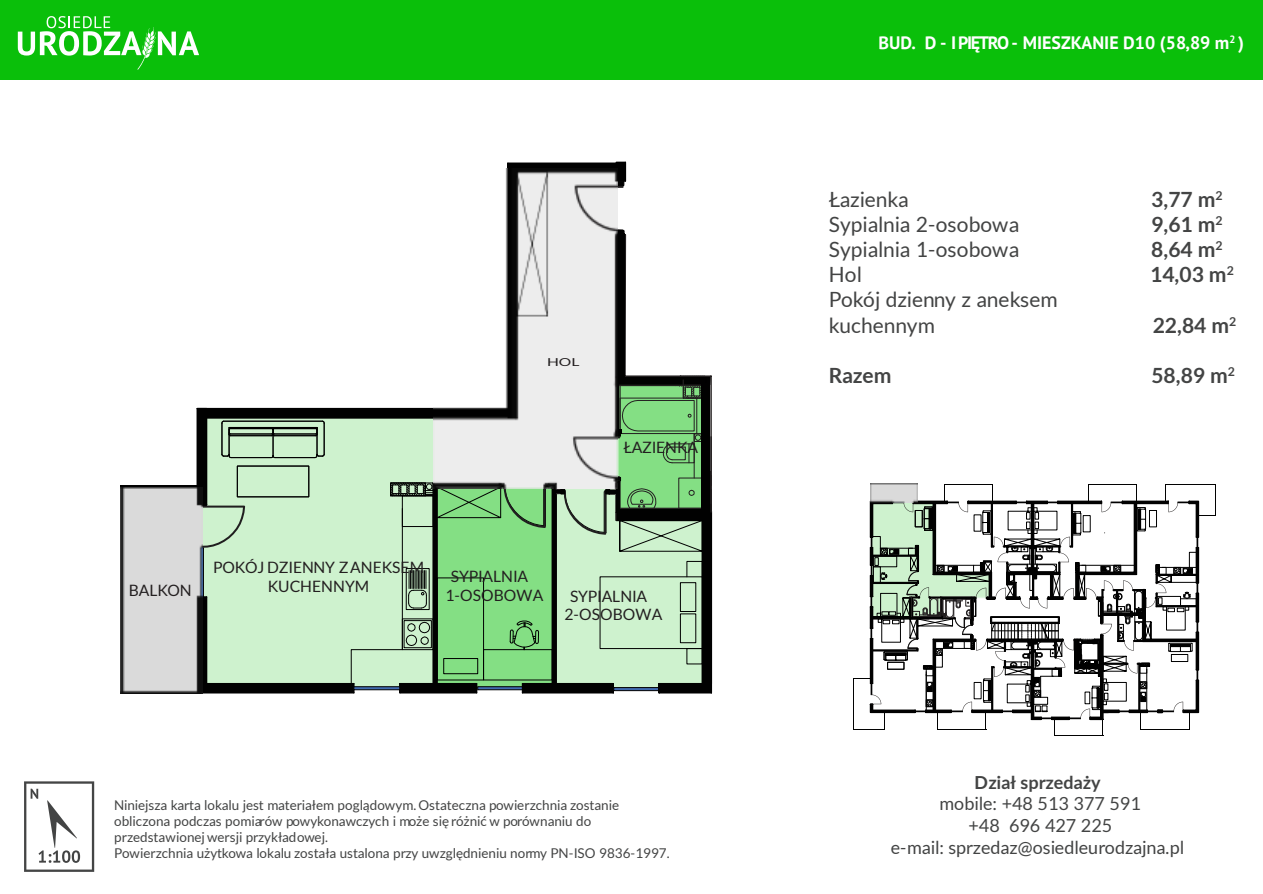
<style>
.page{position:relative;width:1263px;height:894px;background:#fff}
.page>*{position:absolute;margin:0;border:0;box-sizing:border-box;transform-origin:0 0}
.t1{font:21px/25.2px "Lato";color:#434444}
.t2{font:700 21px "Lato";color:#434444}
.t3{font:18px/21.6px "Lato";color:#434444;text-align:center}
.t4{font:700 18px "PT Sans";color:#fff}
.t5{font:700 18px "Lato";letter-spacing:-.005em;color:#434444}
.t6{font:15.6px/18.8px "Lato";color:#231f20}
.t7{font:15.6px "Lato";letter-spacing:-.02em;color:#231f20}
.t8{font:13.5px/16.2px "Lato";letter-spacing:-.01em;color:#434444}
.t9{font:10.95px "Lato";color:#231f20;scale:1.43 1}
</style>
<div class="page">
<div style="left:0;top:0;width:1263px;height:80px;background:#0abf0a"></div>
<svg style="left:18px;top:16px;width:181px;height:54px"></svg>
<img style="left:202px;top:407px;width:500px;height:280px">
<svg style="left:24px;top:781px;width:70px;height:91px"></svg>
<svg style="left:477px;top:686px;width:45px;height:4px"></svg>
<hr style="left:200px;top:547px;width:4px;height:61px;background:#070809">
<hr style="left:523px;top:683px;width:90px;height:1px;background:#000">
<hr style="left:400px;top:683px;width:77px;height:1px;background:#000">
<hr style="left:206px;top:409px;width:1px;height:96px;background:#000">
<hr style="left:659px;top:692px;width:52px;height:2px;background:#000">
<hr style="left:523px;top:692px;width:90px;height:2px;background:#000">
<hr style="left:400px;top:692px;width:77px;height:2px;background:#000">
<hr style="left:207px;top:417px;width:310px;height:2px;background:#000">
<hr style="left:507px;top:163px;width:2px;height:246px;background:#000">
<hr style="left:711px;top:511px;width:1px;height:173px;background:#000">
<hr style="left:556px;top:483px;width:1px;height:201px;background:#000">
<hr style="left:552px;top:487px;width:1px;height:197px;background:#000">
<hr style="left:437px;top:487px;width:1px;height:197px;background:#000">
<hr style="left:432px;top:483px;width:2px;height:201px;background:#000">
<hr style="left:402px;top:509px;width:1px;height:141px;background:#000">
<div style="left:402px;top:619px;width:31px;height:31px;border:1px solid #000"></div>
<div style="left:406px;top:568px;width:24px;height:42px;border:1px solid #000"></div>
<div style="left:237px;top:466px;width:72px;height:31px;border:1px solid #000"></div>
<hr style="left:229px;top:427px;width:88px;height:1px;background:#000">
<hr style="left:230px;top:435px;width:42px;height:1px;background:#000">
<hr style="left:230px;top:434px;width:42px;height:1px;background:#000">
<hr style="left:230px;top:428px;width:42px;height:1px;background:#000">
<hr style="left:231px;top:457px;width:40px;height:1px;background:#000">
<hr style="left:224px;top:421px;width:98px;height:1px;background:#000">
<hr style="left:274px;top:435px;width:42px;height:1px;background:#000">
<hr style="left:274px;top:434px;width:42px;height:1px;background:#000">
<hr style="left:274px;top:428px;width:42px;height:1px;background:#000">
<hr style="left:275px;top:457px;width:40px;height:1px;background:#000">
<svg style="left:314px;top:420px;width:11px;height:38px"></svg>
<svg style="left:270px;top:428px;width:6px;height:30px"></svg>
<svg style="left:221px;top:420px;width:11px;height:38px"></svg>
<svg style="left:201px;top:571px;width:229px;height:123px;background:#c3e5c3"></svg>
<svg style="left:599px;top:576px;width:103px;height:89px;background:#c5e7c5"></svg>
<div style="left:687px;top:561px;width:16px;height:16px;border:1px solid #000"></div>
<div style="left:680px;top:614px;width:16px;height:29px;border:1px solid #000"></div>
<div style="left:680px;top:582px;width:16px;height:30px;border:1px solid #000"></div>
<svg style="left:509px;top:620px;width:30px;height:29px"></svg>
<div style="left:483px;top:649px;width:70px;height:31px;border:1px solid #000"></div>
<div style="left:437px;top:578px;width:47px;height:102px;border:1px solid #000"></div>
<div style="left:443px;top:658px;width:35px;height:16px;border:1px solid #000"></div>
<div style="left:204px;top:684px;width:150px;height:9px;background:#010101"></div>
<div style="left:399px;top:684px;width:78px;height:9px;background:#010101"></div>
<div style="left:198px;top:408px;width:317px;height:10px;background:#010101"></div>
<div style="left:512px;top:163px;width:109px;height:9px;background:#010101"></div>
<div style="left:702px;top:514px;width:9px;height:173px;background:#010101"></div>
<svg style="left:203px;top:504px;width:42px;height:44px;background:#b9d9b9"></svg>
<hr style="left:121px;top:691px;width:80px;height:3px;background:#010101">
<hr style="left:121px;top:486px;width:76px;height:3px;background:#010101">
<div style="left:197px;top:409px;width:9px;height:97px;background:#010101"></div>
<div style="left:197px;top:597px;width:9px;height:96px;background:#010101"></div>
<hr style="left:553px;top:486px;width:3px;height:200px;background:#010101">
<hr style="left:434px;top:486px;width:3px;height:200px;background:#010101">
<svg style="left:613px;top:687px;width:46px;height:4px"></svg>
<svg style="left:354px;top:686px;width:46px;height:4px"></svg>
<div style="left:523px;top:684px;width:90px;height:9px;background:#010101"></div>
<div style="left:659px;top:683px;width:52px;height:9px;background:#010101"></div>
<hr style="left:624px;top:235px;width:2px;height:141px;background:#231f20">
<div style="left:616px;top:233px;width:8px;height:145px;background:#010101"></div>
<svg style="left:390px;top:375px;width:322px;height:177px;background:#84b684"></svg>
<svg style="left:575px;top:161px;width:52px;height:75px"></svg>
<img style="left:120px;top:488px;width:83px;height:205px">
<img style="left:433px;top:168px;width:185px;height:320px">
<svg style="left:853px;top:484px;width:363px;height:252px"></svg>
<img style="left:871px;top:484px;width:46px;height:18px">
<p class="t9" style="left:547px;top:355px;width:24px">HOL</p>
<p class="t7" style="left:623px;top:439px;width:76px">ŁAZIENKA</p>
<p class="t6" style="left:129px;top:581px;width:65px">BALKON</p>
<p class="t6" style="left:213px;top:558px;width:213px;text-align:center">POKÓJ DZIENNY ZANEKSEM<br>KUCHENNYM</p>
<p class="t6" style="left:445px;top:567px;width:99px;text-indent:6px">SYPIALNIA<br>1-OSOBOWA</p>
<p class="t6" style="left:564px;top:587px;width:99px;text-indent:6px">SYPIALNIA<br>2-OSOBOWA</p>
<p class="t8" style="left:114px;top:797px;width:557px">Niniejsza karta lokalu jest materiałem poglądowym. Ostateczna powierzchnia zostanie obliczona podczas pomiarów powykonawczych i może się różnić w porównaniu do przedstawionejwersji przykładowej.<br>Powierzchnia użytkowa lokalu została ustalona przy uwzględnieniu normy PN-ISO 9836-1997.</p>
<h2 class="t4" style="left:879px;top:31px;width:367px">BUD. D - IPIĘTRO- MIESZKANIE D10 (58,89 m<sup>2</sup> )</h2>
<h1 class="t1" style="left:829px;top:186px;width:82px">Łazienka</h1>
<h1 class="t2" style="left:1151px;top:187px;width:73px">3,77 m<sup>2</sup></h1>
<h1 class="t1" style="left:829px;top:211px;width:192px">Sypialnia 2-osobowa</h1>
<h1 class="t2" style="left:1151px;top:212px;width:73px">9,61 m<sup>2</sup></h1>
<h1 class="t1" style="left:829px;top:237px;width:192px">Sypialnia 1-osobowa</h1>
<h1 class="t2" style="left:1151px;top:237px;width:73px">8,64 m<sup>2</sup></h1>
<h1 class="t1" style="left:829px;top:262px;width:35px">Hol</h1>
<h1 class="t2" style="left:1150px;top:263px;width:85px">14,03 m<sup>2</sup></h1>
<h1 class="t1" style="left:829px;top:287px;width:231px">Pokój dzienny z aneksem kuchennym</h1>
<h1 class="t2" style="left:1153px;top:313px;width:85px">22,84 m<sup>2</sup></h1>
<h1 class="t2" style="left:829px;top:363px;width:64px">Razem</h1>
<h1 class="t2" style="left:1151px;top:363px;width:85px">58,89 m<sup>2</sup></h1>
<h2 class="t5" style="left:975px;top:772px;width:128px">Dział sprzedaży</h2>
<h2 class="t3" style="left:891px;top:793px;width:295px">mobile: +48 513 377 591<br>+48 696 427 225<br>e-mail: sprzedaz@osiedleurodzajna.pl</h2>
</div>
